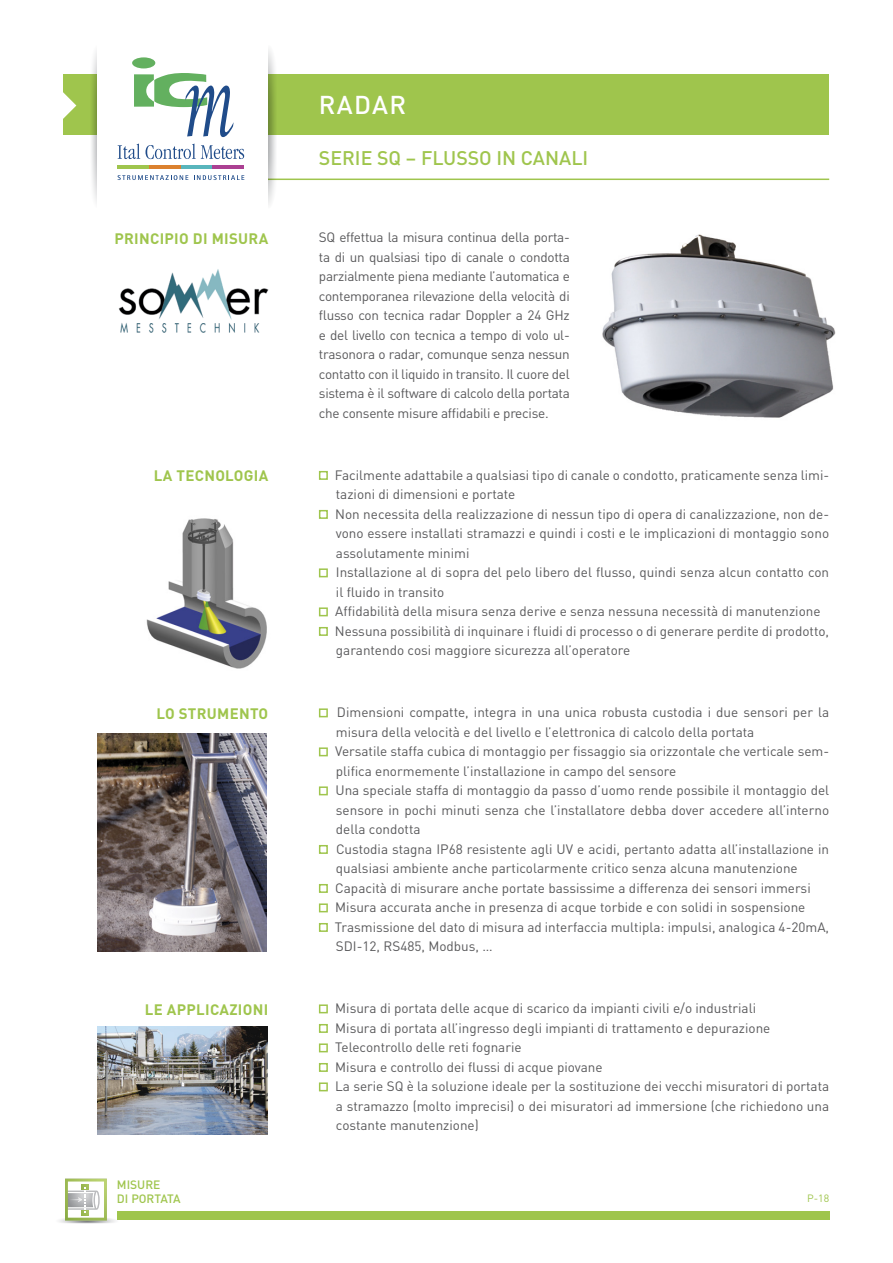
<style>
.page{position:relative;width:893px;height:1263px;background:#fff}
.page>*{position:absolute;margin:0;border:0;box-sizing:border-box;transform-origin:0 0}
.titolo{font:500 25.5px "DIN";letter-spacing:.05em;color:#fff}
.sottotitolo{font:500 19.5px "DIN";color:#9fc54d}
.titolini{font:700 15px "DIN";letter-spacing:.02em;color:#9fc54d}
.elenchi{font:13.5px/19.5px "DIN";color:#59595b}
.testo{font:13.5px/19.5px "DIN";letter-spacing:-.02em;color:#59595b;text-align:justify}
.t1{font:500 12px/14.4px "DIN";color:#9fc54d}
.note{font:10.5px "DIN";color:#9fc54d}
</style>
<div class="page">
<hr style="left:263px;top:179px;width:566px;height:1px;background:#9fc54d">
<img style="left:59px;top:1218px;width:56px;height:5px">
<svg style="left:65px;top:1179px;width:42px;height:41px"></svg>
<div style="left:117px;top:1211px;width:712px;height:9px;background:#9fc54d"></div>
<div style="left:64px;top:74px;width:765px;height:61px;background:#9fc54d"></div>
<svg style="left:63px;top:74px;width:13px;height:61px"></svg>
<svg style="left:86px;top:45px;width:23px;height:164px"></svg>
<svg style="left:257px;top:45px;width:24px;height:164px"></svg>
<div style="left:97px;top:34px;width:171px;height:191px;background:#fff"></div>
<div style="left:132px;top:57px;width:23px;height:11px;background:#63b05f;border-radius:50%"></div>
<svg style="left:134px;top:73px;width:100px;height:64px"></svg>
<hr style="left:118px;top:166px;width:31px;height:3px;background:#9fc54d">
<hr style="left:149px;top:166px;width:32px;height:3px;background:#db812e">
<hr style="left:181px;top:166px;width:32px;height:3px;background:#58b5bc">
<hr style="left:213px;top:166px;width:31px;height:3px;background:#ab4092">
<svg style="left:118px;top:144px;width:126px;height:15px"></svg>
<svg style="left:118px;top:175px;width:70px;height:5px"></svg>
<svg style="left:194px;top:175px;width:50px;height:5px"></svg>
<div style="left:319px;top:471px;width:9px;height:9px;border:2px solid #9fc54d"></div>
<div style="left:319px;top:510px;width:9px;height:9px;border:2px solid #9fc54d"></div>
<div style="left:319px;top:568px;width:9px;height:9px;border:2px solid #9fc54d"></div>
<div style="left:319px;top:607px;width:9px;height:9px;border:2px solid #9fc54d"></div>
<div style="left:319px;top:627px;width:9px;height:9px;border:2px solid #9fc54d"></div>
<div style="left:319px;top:708px;width:9px;height:9px;border:2px solid #9fc54d"></div>
<div style="left:319px;top:747px;width:9px;height:9px;border:2px solid #9fc54d"></div>
<div style="left:319px;top:786px;width:9px;height:9px;border:2px solid #9fc54d"></div>
<div style="left:319px;top:845px;width:9px;height:9px;border:2px solid #9fc54d"></div>
<div style="left:319px;top:884px;width:9px;height:9px;border:2px solid #9fc54d"></div>
<div style="left:319px;top:903px;width:9px;height:9px;border:2px solid #9fc54d"></div>
<div style="left:319px;top:923px;width:9px;height:9px;border:2px solid #9fc54d"></div>
<div style="left:319px;top:1004px;width:9px;height:9px;border:2px solid #9fc54d"></div>
<div style="left:319px;top:1024px;width:9px;height:9px;border:2px solid #9fc54d"></div>
<div style="left:319px;top:1043px;width:9px;height:9px;border:2px solid #9fc54d"></div>
<div style="left:319px;top:1063px;width:9px;height:9px;border:2px solid #9fc54d"></div>
<div style="left:319px;top:1082px;width:9px;height:9px;border:2px solid #9fc54d"></div>
<img style="left:118px;top:269px;width:151px;height:63px">
<img style="left:602px;top:234px;width:234px;height:184px">
<img style="left:146px;top:518px;width:121px;height:151px">
<img style="left:97px;top:733px;width:170px;height:218px">
<img style="left:97px;top:1027px;width:171px;height:107px">
<p class="titolo" style="left:319px;top:89px;width:89px">RADAR</p>
<p class="sottotitolo" style="left:319px;top:146px;width:271px">SERIE SQ – FLUSSO IN CANALI</p>
<p class="titolini" style="left:114px;top:229px;width:155px">PRINCIPIO DI MISURA</p>
<p class="testo" style="left:319px;top:227px;width:252px">SQ effettua la misura continua della porta&shy;ta di un qualsiasi tipo di canale o condotta parzialmente piena mediante l’automatica e contemporanea rilevazione della velocità di flusso con tecnica radar Doppler a 24 GHz e del livello con tecnica a tempo di volo ul&shy;trasonora o radar, comunque senza nessun contatto con il liquido in transito. Il cuore del sistema è il software di calcolo della portata che consente misure affidabili e precise.</p>
<p class="titolini" style="left:154px;top:466px;width:116px">LA TECNOLOGIA</p>
<p class="elenchi" style="left:335px;top:465px;width:496px">Facilmente adattabile a qualsiasi tipo di canale o condotto, praticamente senza limi&shy;tazioni di dimensioni e portate</p>
<p class="elenchi" style="left:335px;top:504px;width:495px;text-align:justify">Non necessita della realizzazione di nessun tipo di opera di canalizzazione, non de&shy;vono essere installati stramazzi e quindi i costi e le implicazioni di montaggio sono assolutamente minimi</p>
<p class="elenchi" style="left:336px;top:562px;width:495px">Installazione al di sopra del pelo libero del flusso, quindi senza alcun contatto con il fluido in transito</p>
<p class="elenchi" style="left:335px;top:601px;width:487px">Affidabilità della misura senza derive e senza nessuna necessità di manutenzione</p>
<p class="elenchi" style="left:335px;top:621px;width:496px">Nessuna possibilità di inquinare i fluidi di processo o di generare perdite di prodotto, garantendo cosi maggiore sicurezza all’operatore</p>
<p class="titolini" style="left:156px;top:704px;width:113px">LO STRUMENTO</p>
<p class="elenchi" style="left:336px;top:702px;width:495px">Dimensioni compatte, integra in una unica robusta custodia i due sensori per la misura della velocità e del livello e l’elettronica di calcolo della portata</p>
<p class="elenchi" style="left:335px;top:741px;width:495px">Versatile staffa cubica di montaggio per fissaggio sia orizzontale che verticale sem&shy;plifica enormemente l’installazione in campo del sensore</p>
<p class="elenchi" style="left:335px;top:780px;width:495px;text-align:justify">Una speciale staffa di montaggio da passo d’uomo rende possibile il montaggio del sensore in pochi minuti senza che l’installatore debba dover accedere all’interno della condotta</p>
<p class="elenchi" style="left:336px;top:839px;width:495px">Custodia stagna IP68 resistente agli UV e acidi, pertanto adatta all’installazione in qualsiasi ambiente anche particolarmente critico senza alcuna manutenzione</p>
<p class="elenchi" style="left:335px;top:878px;width:477px">Capacità di misurare anche portate bassissime a differenza dei sensori immersi</p>
<p class="elenchi" style="left:335px;top:897px;width:472px">Misura accurata anche in presenza di acque torbide e con solidi in sospensione</p>
<p class="elenchi" style="left:335px;top:917px;width:496px">Trasmissione del dato di misura ad interfaccia multipla: impulsi, analogica 4-20mA,<br>SDI-12, RS485, Modbus, …</p>
<p class="titolini" style="left:145px;top:1000px;width:125px">LE APPLICAZIONI</p>
<p class="elenchi" style="left:335px;top:998px;width:422px">Misura di portata delle acque di scarico da impianti civili e/o industriali</p>
<p class="elenchi" style="left:335px;top:1018px;width:437px">Misura di portata all’ingresso degli impianti di trattamento e depurazione</p>
<p class="elenchi" style="left:335px;top:1037px;width:188px">Telecontrollo delle reti fognarie</p>
<p class="elenchi" style="left:335px;top:1057px;width:269px">Misura e controllo dei flussi di acque piovane</p>
<p class="elenchi" style="left:335px;top:1076px;width:495px;text-align:justify">La serie SQ è la soluzione ideale per la sostituzione dei vecchi misuratori di portata a stramazzo (molto imprecisi) o dei misuratori ad immersione (che richiedono una costante manutenzione)</p>
<p class="t1" style="left:117px;top:1176px;width:65px">MISURE<br>DI PORTATA</p>
<p class="note" style="left:807px;top:1192px;width:24px">P-18</p>
</div>
